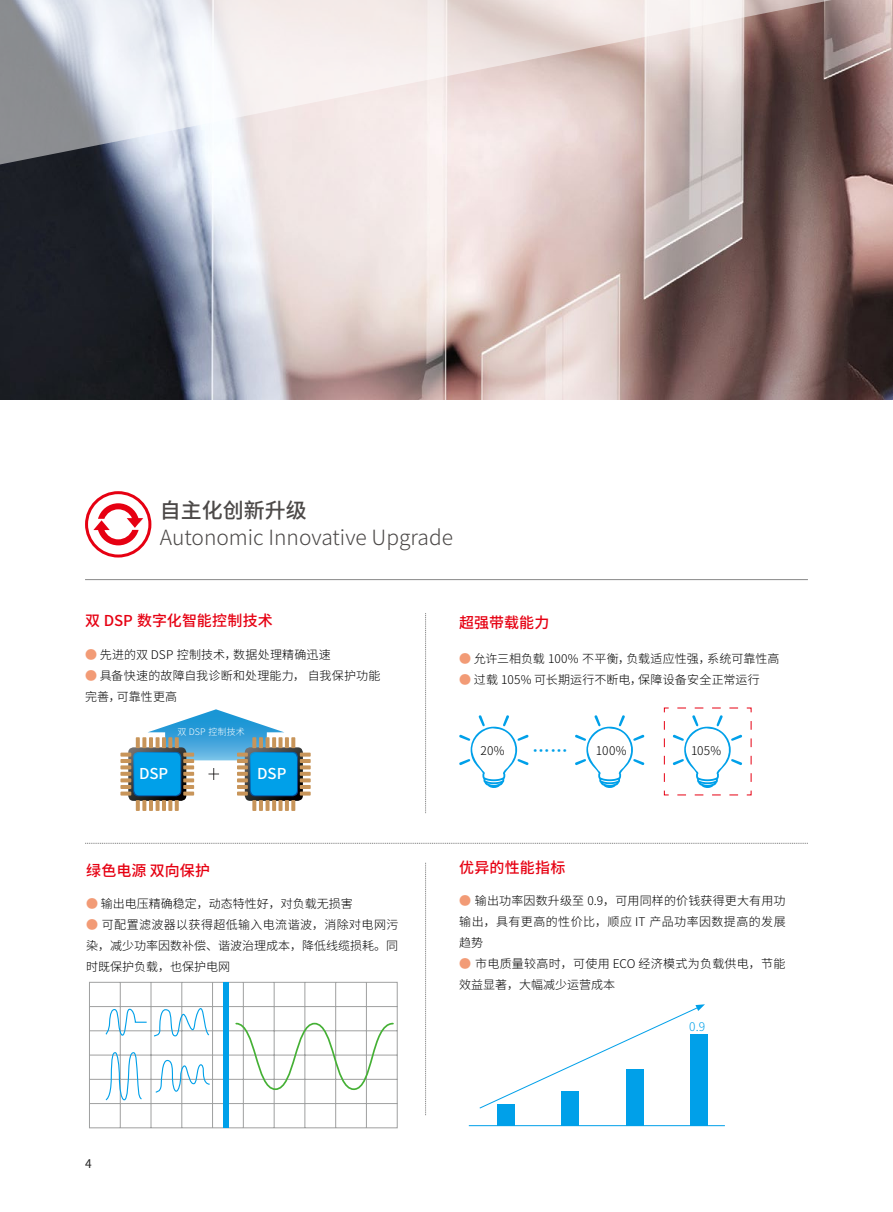
<style>
.page{position:relative;width:893px;height:1212px;background:#fff}
.page>*{position:absolute;margin:0;border:0;box-sizing:border-box;transform-origin:0 0}
.t1{font:300 21px "Source Han Sans CN";color:#4c4948}
.t2{font:500 21px "Source Han Sans CN";color:#4c4948}
.t3{font:18px "Sim Sun";color:#00a0e9}
.t4{font:500 15px "Source Han Sans CN";letter-spacing:.005em;color:#e60012}
.t5{font:500 15px "Source Han Sans CN";color:#fff}
.t6{font:300 12px/21px "Source Han Sans CN";letter-spacing:.015em;color:#000}
.t7{font:300 12px "Source Han Sans CN";color:#00a0e9}
.t8{font:12px "Source Han Sans CN";color:#000}
.t9{font:300 9px "Source Han Sans CN";letter-spacing:.015em;color:#fff}
.s1{color:#f29b76}
</style>
<div class="page">
<hr style="left:85px;top:579px;width:723px;height:1px;background:#898989">
<svg style="left:85px;top:843px;width:723px;height:1px"></svg>
<div style="left:85px;top:491px;width:66px;height:66px;border:3px solid #e60012;border-radius:50%"></div>
<svg style="left:93px;top:503px;width:50px;height:42px"></svg>
<hr style="left:469px;top:1125px;width:256px;height:1px;background:#00a0e9">
<svg style="left:479px;top:1004px;width:228px;height:121px"></svg>
<svg style="left:459px;top:715px;width:70px;height:73px"></svg>
<svg style="left:575px;top:715px;width:69px;height:73px"></svg>
<svg style="left:664px;top:707px;width:88px;height:89px"></svg>
<img style="left:0;top:167px;width:893px;height:233px">
<svg style="left:0;top:0;width:893px;height:167px"></svg>
<svg style="left:425px;top:613px;width:1px;height:200px"></svg>
<svg style="left:425px;top:863px;width:1px;height:252px"></svg>
<svg style="left:89px;top:982px;width:309px;height:146px"></svg>
<div style="left:223px;top:982px;width:5px;height:146px;background:#00a0e9"></div>
<svg style="left:105px;top:1005px;width:106px;height:96px"></svg>
<svg style="left:235px;top:1022px;width:160px;height:69px"></svg>
<svg style="left:136px;top:800px;width:4px;height:11px"></svg>
<svg style="left:142px;top:800px;width:4px;height:11px"></svg>
<hr style="left:149px;top:800px;width:4px;height:11px;background:#c8955a">
<svg style="left:156px;top:800px;width:4px;height:11px"></svg>
<hr style="left:162px;top:800px;width:4px;height:11px;background:#c8955a">
<svg style="left:168px;top:800px;width:4px;height:11px"></svg>
<svg style="left:175px;top:800px;width:4px;height:11px"></svg>
<svg style="left:120px;top:791px;width:11px;height:4px"></svg>
<hr style="left:120px;top:785px;width:11px;height:4px;background:#c8955a">
<svg style="left:120px;top:778px;width:11px;height:4px"></svg>
<svg style="left:120px;top:772px;width:11px;height:4px"></svg>
<svg style="left:120px;top:765px;width:11px;height:4px"></svg>
<hr style="left:120px;top:759px;width:11px;height:4px;background:#c8955a">
<svg style="left:120px;top:753px;width:11px;height:4px"></svg>
<svg style="left:128px;top:709px;width:175px;height:92px"></svg>
<div style="left:251px;top:753px;width:46px;height:42px;background:#00a0e9;border-radius:5px"></div>
<svg style="left:252px;top:800px;width:4px;height:11px"></svg>
<hr style="left:259px;top:800px;width:4px;height:11px;background:#c8955a">
<svg style="left:266px;top:800px;width:4px;height:11px"></svg>
<svg style="left:272px;top:800px;width:4px;height:11px"></svg>
<svg style="left:279px;top:800px;width:4px;height:11px"></svg>
<hr style="left:285px;top:800px;width:4px;height:11px;background:#c8955a">
<svg style="left:291px;top:800px;width:4px;height:11px"></svg>
<svg style="left:252px;top:737px;width:4px;height:11px"></svg>
<hr style="left:259px;top:737px;width:4px;height:11px;background:#c8955a">
<svg style="left:266px;top:737px;width:4px;height:11px"></svg>
<svg style="left:272px;top:737px;width:4px;height:11px"></svg>
<svg style="left:279px;top:737px;width:4px;height:11px"></svg>
<hr style="left:285px;top:737px;width:4px;height:11px;background:#c8955a">
<svg style="left:291px;top:737px;width:4px;height:11px"></svg>
<svg style="left:300px;top:791px;width:11px;height:4px"></svg>
<hr style="left:300px;top:785px;width:11px;height:4px;background:#c8955a">
<svg style="left:300px;top:778px;width:11px;height:4px"></svg>
<svg style="left:300px;top:772px;width:11px;height:4px"></svg>
<svg style="left:300px;top:765px;width:11px;height:4px"></svg>
<hr style="left:300px;top:759px;width:11px;height:4px;background:#c8955a">
<svg style="left:300px;top:753px;width:11px;height:4px"></svg>
<svg style="left:237px;top:791px;width:11px;height:4px"></svg>
<hr style="left:237px;top:785px;width:11px;height:4px;background:#c8955a">
<svg style="left:237px;top:778px;width:11px;height:4px"></svg>
<svg style="left:237px;top:772px;width:11px;height:4px"></svg>
<svg style="left:237px;top:765px;width:11px;height:4px"></svg>
<hr style="left:237px;top:759px;width:11px;height:4px;background:#c8955a">
<svg style="left:237px;top:753px;width:11px;height:4px"></svg>
<h1 class="t2" style="left:160px;top:499px;width:148px">自主化创新升级</h1>
<h1 class="t1" style="left:160px;top:526px;width:295px">Autonomic Innovative Upgrade</h1>
<p class="t4" style="left:85px;top:612px;width:189px">双 DSP 数字化智能控制技术</p>
<p class="t6" style="left:85px;top:645px;width:247px"><span class="s1">●</span> 先进的双 DSP 控制技术，数据处理精确迅速</p>
<p class="t6" style="left:85px;top:666px;width:297px"><span class="s1">●</span> 具备快速的故障自我诊断和处理能力， 自我保护功能完善，可靠性更高</p>
<p class="t9" style="left:178px;top:726px;width:69px">双 DSP 控制技术</p>
<p class="t5" style="left:139px;top:765px;width:31px">DSP</p>
<p class="t5" style="left:257px;top:765px;width:31px">DSP</p>
<p class="t4" style="left:86px;top:862px;width:126px">绿色电源 双向保护</p>
<p class="t6" style="left:86px;top:893px;width:268px"><span class="s1">●</span> 输出电压精确稳定，动态特性好，对负载无损害</p>
<p class="t6" style="left:86px;top:914px;width:314px;text-align:justify"><span class="s1">●</span> 可配置滤波器以获得超低输入电流谐波，消除对电网污染，减少功率因数补偿、谐波治理成本，降低线缆损耗。同时既保护负载，也保护电网</p>
<p class="t8" style="left:85px;top:1157px;width:8px">4</p>
<p class="t4" style="left:459px;top:614px;width:92px">超强带载能力</p>
<p class="t6" style="left:459px;top:648px;width:322px"><span class="s1">●</span> 允许三相负载 100% 不平衡，负载适应性强，系统可靠性高</p>
<p class="t6" style="left:459px;top:669px;width:302px"><span class="s1">●</span> 过载 105% 可长期运行不断电，保障设备安全正常运行</p>
<p class="t6" style="left:481px;top:740px;width:26px">20%</p>
<h2 class="t3" style="left:532px;top:741px;width:37px">……</h2>
<p class="t6" style="left:596px;top:740px;width:32px">100%</p>
<p class="t6" style="left:691px;top:740px;width:32px">105%</p>
<p class="t4" style="left:459px;top:859px;width:108px">优异的性能指标</p>
<p class="t6" style="left:459px;top:891px;width:328px;text-align:justify"><span class="s1">●</span> 输出功率因数升级至 0.9，可用同样的价钱获得更大有用功输出，具有更高的性价比，顺应 IT 产品功率因数提高的发展趋势</p>
<p class="t6" style="left:459px;top:954px;width:328px"><span class="s1">●</span> 市电质量较高时，可使用 ECO 经济模式为负载供电，节能效益显著，大幅减少运营成本</p>
<p class="t7" style="left:689px;top:1020px;width:18px">0.9</p>
</div>
